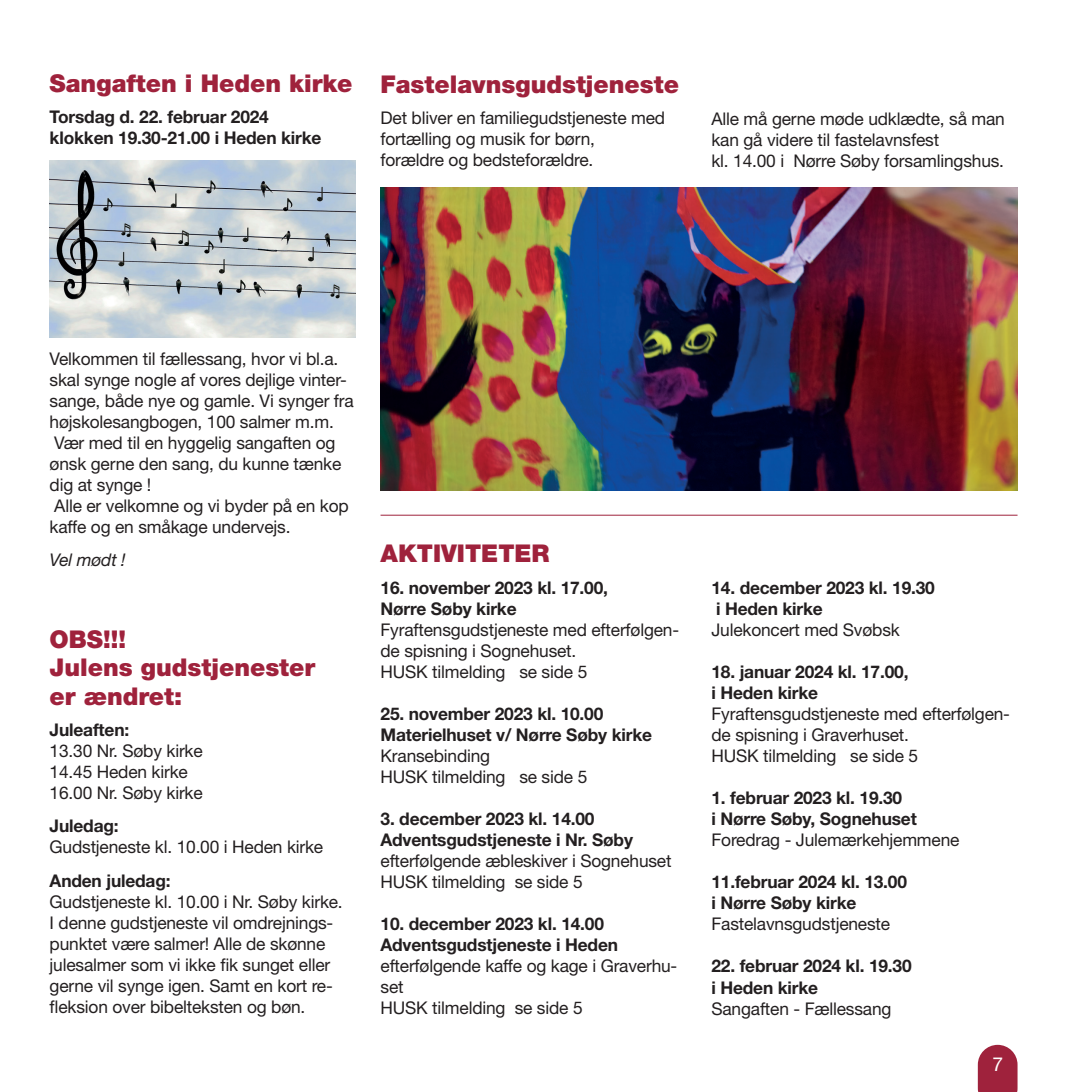
<style>
.page{position:relative;width:1092px;height:1092px;background:#fff}
.page>*{position:absolute;margin:0;border:0;box-sizing:border-box;transform-origin:0 0}
.t1{font:900 24.5px/28px "Helvetica Neue LT Std";color:#9f223c}
.t2{font:19.25px "Helvetica Neue LT Std";color:#fff}
.t3{font:17.5px/21px "Helvetica Neue LT Std";letter-spacing:-.01em;color:#231f20}
.t4{font:700 17.5px/21px "Helvetica Neue LT Std";letter-spacing:-.01em;color:#231f20}
.t5{font:italic 17.5px "Helvetica Neue LT Std";letter-spacing:-.01em;color:#231f20}
</style>
<div class="page">
<svg style="left:977px;top:1044px;width:40px;height:47px"></svg>
<img style="left:50px;top:160px;width:306px;height:178px">
<hr style="left:380px;top:515px;width:637px;height:1px;background:#9f223c">
<img style="left:380px;top:187px;width:637px;height:303px">
<h1 class="t1" style="left:50px;top:69px;width:304px">Sangaften i Heden kirke</h1>
<p class="t4" style="left:50px;top:106px;width:273px">Torsdag d. 22. februar 2024 klokken 19.30-21.00 i Heden kirke</p>
<h1 class="t1" style="left:380px;top:70px;width:300px">Fastelavnsgudstjeneste</h1>
<p class="t3" style="left:380px;top:107px;width:286px">Det bliver en familiegudstjeneste med fortælling og musik for børn,<br>forældre og bedsteforældre.</p>
<p class="t3" style="left:711px;top:108px;width:295px">Alle må gerne møde udklædte, så man kan gå videre til fastelavnsfest<br>kl. 14.00 i Nørre Søby forsamlingshus.</p>
<p class="t3" style="left:50px;top:348px;width:306px">Velkommen til fællessang, hvor vi bl.a. skal synge nogle af vores dejlige vinter&shy;sange, både nye og gamle. Vi synger fra højskolesangbogen, 100 salmer m.m.<br>Vær med til en hyggelig sangaften og ønsk gerne den sang, du kunne tænke dig at synge !<br>Alle er velkomne og vi byder på en kop kaffe og en småkage undervejs.</p>
<p class="t5" style="left:50px;top:549px;width:78px">Vel mødt !</p>
<h1 class="t1" style="left:50px;top:625px;width:267px">OBS!!!<br>Julens gudstjenester er ændret:</h1>
<p class="t4" style="left:50px;top:718px;width:81px">Juleaften:</p>
<p class="t3" style="left:50px;top:740px;width:155px">13.30 Nr. Søby kirke<br>14.45 Heden kirke<br>16.00 Nr. Søby kirke</p>
<p class="t4" style="left:50px;top:815px;width:71px">Juledag:</p>
<p class="t3" style="left:50px;top:836px;width:275px">Gudstjeneste kl. 10.00 i Heden kirke</p>
<p class="t4" style="left:50px;top:869px;width:122px">Anden juledag:</p>
<p class="t3" style="left:50px;top:890px;width:295px">Gudstjeneste kl. 10.00 i Nr. Søby kirke.<br>I denne gudstjeneste vil omdrejnings&shy;punktet være salmer! Alle de skønne julesalmer som vi ikke fik sunget eller gerne vil synge igen. Samt en kort re&shy;fleksion over bibelteksten og bøn.</p>
<h1 class="t1" style="left:380px;top:539px;width:170px">AKTIVITETER</h1>
<p class="t4" style="left:380px;top:576px;width:229px">16. november 2023 kl. 17.00,<br>Nørre Søby kirke</p>
<p class="t3" style="left:380px;top:618px;width:300px">Fyraftensgudstjeneste med efterfølgen&shy;de spisning i Sognehuset.<br>HUSK tilmelding se side 5</p>
<p class="t4" style="left:380px;top:702px;width:273px">25. november 2023 kl. 10.00<br>Materielhuset v/ Nørre Søby kirke</p>
<p class="t3" style="left:380px;top:744px;width:208px">Kransebinding<br>HUSK tilmelding se side 5</p>
<p class="t4" style="left:380px;top:807px;width:254px">3. december 2023 kl. 14.00<br>Adventsgudstjeneste i Nr. Søby</p>
<p class="t3" style="left:380px;top:849px;width:292px">efterfølgende æbleskiver i Sognehuset<br>HUSK tilmelding se side 5</p>
<p class="t4" style="left:380px;top:912px;width:239px">10. december 2023 kl. 14.00<br>Adventsgudstjeneste i Heden</p>
<p class="t3" style="left:380px;top:954px;width:298px">efterfølgende kaffe og kage i Graverhu&shy;set<br>HUSK tilmelding se side 5</p>
<p class="t4" style="left:711px;top:577px;width:225px">14. december 2023 kl. 19.30 i Heden kirke</p>
<p class="t3" style="left:711px;top:619px;width:190px">Julekoncert med Svøbsk</p>
<p class="t4" style="left:711px;top:661px;width:198px">18. januar 2024 kl. 17.00, i Heden kirke</p>
<p class="t3" style="left:711px;top:703px;width:300px">Fyraftensgudstjeneste med efterfølgen&shy;de spisning i Graverhuset.<br>HUSK tilmelding se side 5</p>
<p class="t4" style="left:711px;top:787px;width:207px">1. februar 2023 kl. 19.30<br>i Nørre Søby, Sognehuset</p>
<p class="t3" style="left:711px;top:829px;width:249px">Foredrag - Julemærkehjemmene</p>
<p class="t4" style="left:711px;top:871px;width:197px">11.februar 2024 kl. 13.00 i Nørre Søby kirke</p>
<p class="t3" style="left:711px;top:913px;width:180px">Fastelavnsgudstjeneste</p>
<p class="t4" style="left:711px;top:955px;width:202px">22. februar 2024 kl. 19.30 i Heden kirke</p>
<p class="t3" style="left:711px;top:997px;width:181px">Sangaften - Fællessang</p>
<p class="t2" style="left:992px;top:1052px;width:12px">7</p>
</div>
